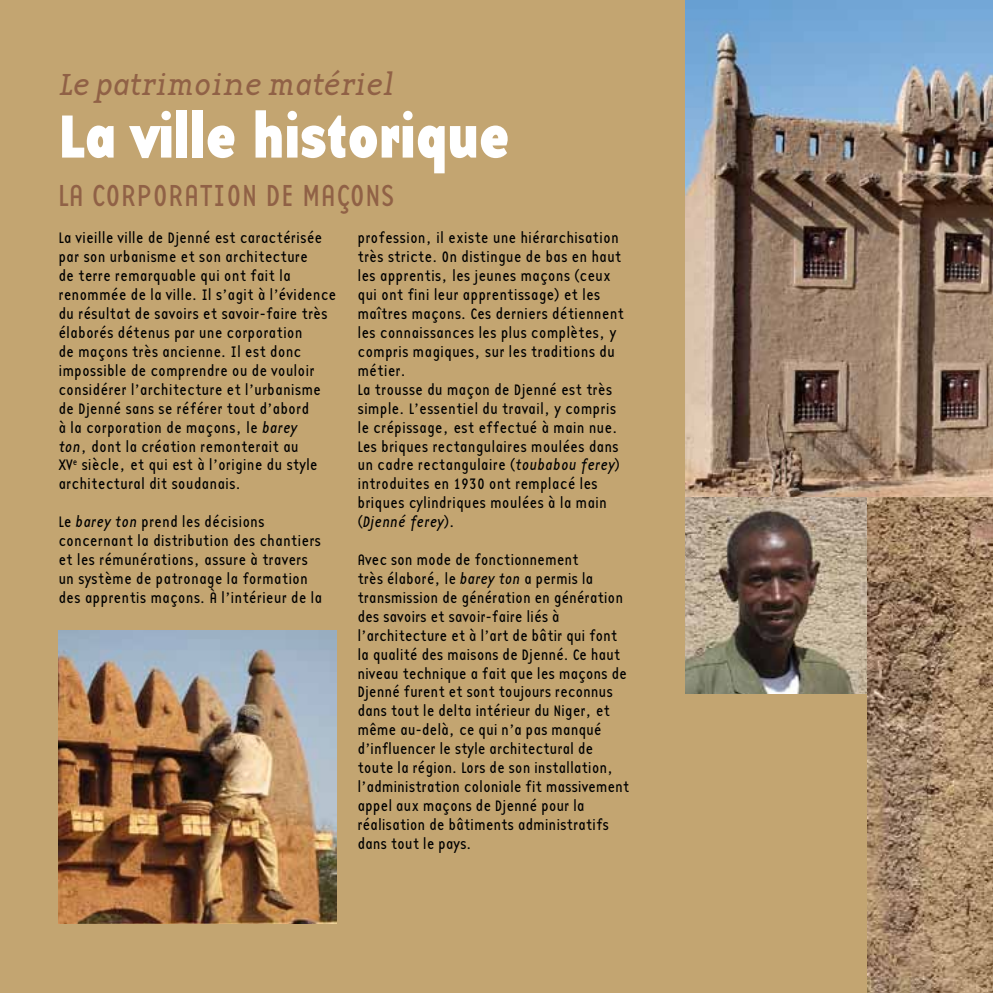
<style>
.page{position:relative;width:993px;height:993px;background:#fff}
.page>*{position:absolute;margin:0;border:0;box-sizing:border-box;transform-origin:0 0}
.t1{font:63px "Base Twelve Sans B";color:#fff}
.t2{font:31.5px "Base Twelve Sans";color:#906146}
.t3{font:italic 31.5px "Base Twelve Serif";letter-spacing:-.05em;color:#906146}
.t4{font:15.75px/18.9px "Base Twelve Sans";color:#000}
.t5{font:15.75px "Base Twelve Sans I";color:#000}
.s1{font-family:"Base Twelve Sans I"}
.s2{font-family:"Base Twelve Sans"}
</style>
<div class="page">
<div style="left:0;top:0;width:992px;height:992px;background:#c3a571"></div>
<img style="left:685px;top:496px;width:181px;height:197px">
<img style="left:866px;top:496px;width:126px;height:496px">
<img style="left:58px;top:630px;width:278px;height:292px">
<img style="left:685px;top:0;width:307px;height:496px">
<h2 class="t3" style="left:58px;top:64px;width:339px">Le patrimoine matériel</h2>
<h1 class="t1" style="left:58px;top:92px;width:453px">La ville historique</h1>
<h2 class="t2" style="left:58px;top:175px;width:338px">la corporation de m açons</h2>
<p class="t4" style="left:58px;top:228px;width:279px">La vieille ville de Djenné est caractérisée par son urbanisme et son architecture<br>de terre remarquable qui ont fait la renommée de la ville. Il s’agit à l’évidence du résultat de savoirs et savoir-faire très élaborés détenus par une corporation<br>de maçons très ancienne. Il est donc impossible de comprendre ou de vouloir considérer l’architecture et l’urbanisme de Djenné sans se référer tout d’abord<br>à la corporation de maçons, le <span class="s1">barey<br>ton</span>, dont la création remonterait au<br>xv<sup>e</sup> siècle, et qui est à l’origine du style architectural dit soudanais.</p>
<p class="t4" style="left:58px;top:512px;width:265px">Le <span class="s1">barey ton</span> prend les décisions concernant la distribution des chantiers et les rémunérations, assure à travers un système de patronage la formation des apprentis maçons. À l’intérieur de la</p>
<p class="t4" style="left:357px;top:228px;width:268px">profession, il existe une hiérarchisation très stricte. On distingue de bas en haut les apprentis, les jeunes maçons (ceux qui ont fini leur apprentissage) et les maîtres maçons. Ces derniers détiennent les connaissances les plus complètes, y compris magiques, sur les traditions du métier.<br>La trousse du maçon de Djenné est très simple. L’essentiel du travail, y compris le crépissage, est effectué à main nue.<br>Les briques rectangulaires moulées dans un cadre rectangulaire (<span class="s1">toubabou ferey</span>) introduites en 1930 ont remplacé les briques cylindriques moulées à la main</p>
<p class="t5" style="left:357px;top:512px;width:99px"><span class="s2">(</span>Djenné ferey<span class="s2">).</span></p>
<p class="t4" style="left:357px;top:549px;width:273px">Avec son mode de fonctionnement<br>très élaboré, le <span class="s1">barey ton</span> a permis la transmission de génération en génération des savoirs et savoir-faire liés à l’architecture et à l’art de bâtir qui font la qualité des maisons de Djenné. Ce haut niveau technique a fait que les maçons de Djenné furent et sont toujours reconnus dans tout le delta intérieur du Niger, et même au-delà, ce qui n’a pas manqué d’influencer le style architectural de toute la région. Lors de son installation, l’administration coloniale fit massivement appel aux maçons de Djenné pour la réalisation de bâtiments administratifs dans tout le pays.</p>
</div>
